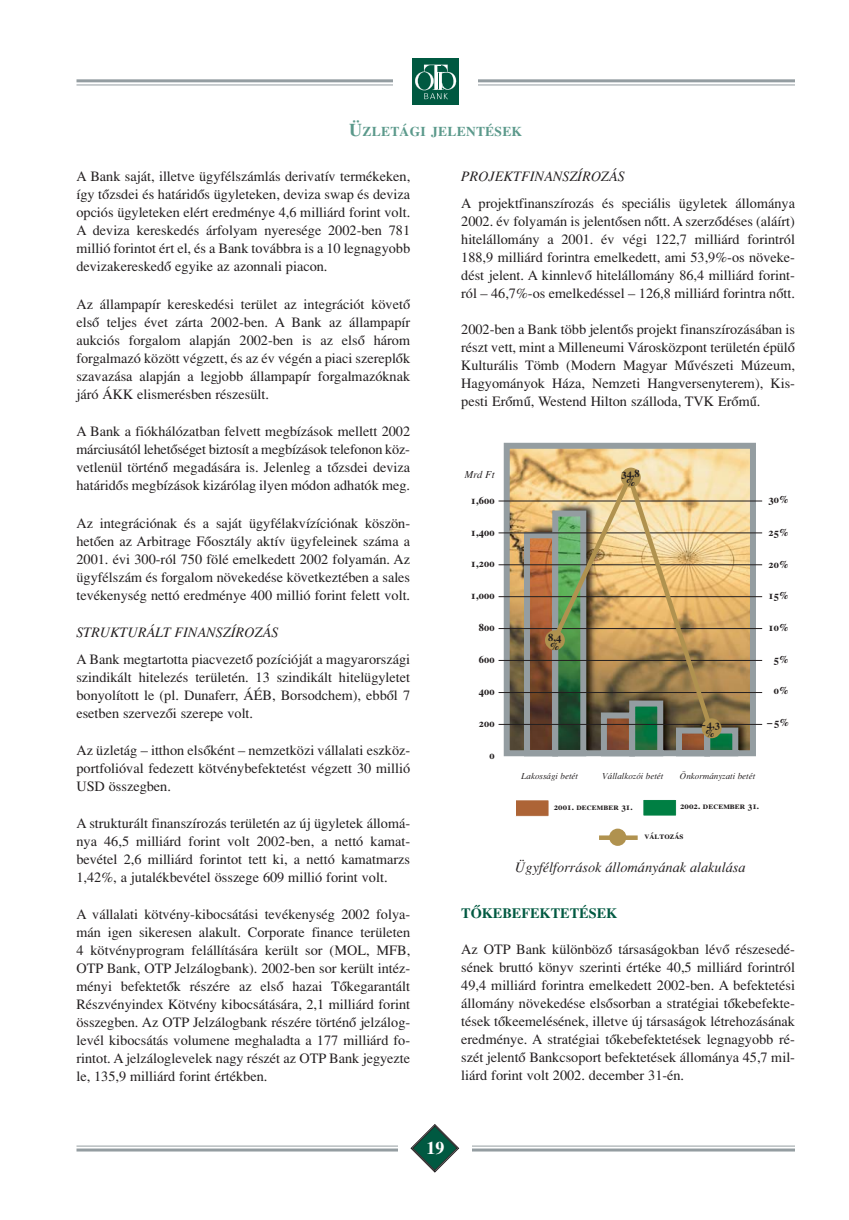
<style>
.page{position:relative;width:849px;height:1220px;background:#fff}
.page>*{position:absolute;margin:0;border:0;box-sizing:border-box;transform-origin:0 0}
.t1{font:18px "Times H Bold";color:#fff}
.t2{font:14.25px/18px "Times H Roman";color:#231f20;text-align:justify}
.t3{font:14.25px "Times H Italic";color:#231f20}
.t4{font:14.25px "Times H Bold SC";color:#005941}
.t5{font:13.5px "Times H Bold SC";letter-spacing:.02em;color:#5b998b}
.t6{font:10.5px/9px "Times H Bold SC";color:#231f20;text-align:center}
.t7{font:10.5px "Times H Italic";color:#231f20}
.t8{font:9px "Times H Italic";color:#231f20}
.t9{font:9px "Times H Bold SC";color:#231f20}
.s1{font-size:18px}
.s2{color:#fff}
</style>
<div class="page">
<hr style="left:76px;top:1145px;width:719px;height:1px;background:#949da1">
<hr style="left:76px;top:1148px;width:719px;height:3px;background:#949da1">
<div style="left:399px;top:1108px;width:73px;height:84px;background:#fff"></div>
<svg style="left:410px;top:1124px;width:50px;height:49px"></svg>
<hr style="left:76px;top:79px;width:719px;height:3px;background:#949da1">
<hr style="left:76px;top:84px;width:719px;height:1px;background:#949da1">
<div style="left:394px;top:55px;width:84px;height:53px;background:#fff"></div>
<div style="left:413px;top:59px;width:46px;height:46px;background:#005941"></div>
<svg style="left:415px;top:65px;width:42px;height:34px"></svg>
<svg style="left:501px;top:442px;width:258px;height:315px"></svg>
<div style="left:516px;top:800px;width:33px;height:16px;background:#ad6436"></div>
<div style="left:515px;top:799px;width:34px;height:17px;border:1px solid #fff"></div>
<div style="left:643px;top:799px;width:33px;height:17px;background:#007f43"></div>
<div style="left:643px;top:799px;width:34px;height:17px;border:1px solid #fff"></div>
<div style="left:609px;top:828px;width:17px;height:18px;background:#b0924f;border-radius:50%"></div>
<div style="left:599px;top:835px;width:39px;height:5px;background:#b0924f"></div>
<hr style="left:499px;top:501px;width:263px;height:1px;background:#231f20">
<hr style="left:499px;top:532px;width:263px;height:1px;background:#231f20">
<hr style="left:499px;top:564px;width:263px;height:1px;background:#231f20">
<hr style="left:499px;top:596px;width:263px;height:1px;background:#231f20">
<hr style="left:499px;top:628px;width:263px;height:1px;background:#231f20">
<hr style="left:499px;top:660px;width:263px;height:1px;background:#231f20">
<hr style="left:499px;top:692px;width:263px;height:1px;background:#231f20">
<hr style="left:499px;top:724px;width:263px;height:1px;background:#231f20">
<img style="left:548px;top:472px;width:168px;height:261px">
<div style="left:621px;top:467px;width:20px;height:20px;background:#b0924f;border-radius:50%"></div>
<div style="left:702px;top:718px;width:20px;height:20px;background:#b0924f;border-radius:50%"></div>
<div style="left:545px;top:630px;width:20px;height:20px;background:#b0924f;border-radius:50%"></div>
<p class="t5" style="left:349px;top:123px;width:174px"><span class="s1">Ü</span>ZLETÁGI JELENTÉSEK</p>
<p class="t2" style="left:76px;top:168px;width:335px">A Bank saját, illetve ügyfélszámlás derivatív termékeken, így tôzsdei és határidôs ügyleteken, deviza swap és deviza opciós ügyleteken elért eredménye 4,6 milliárd forint volt.<br>A deviza kereskedés árfolyam nyeresége 2002-ben 781 millió forintot ért el, és a Bank továbbra is a 10 legnagyobb devizakereskedô egyike az azonnali piacon.</p>
<p class="t2" style="left:76px;top:296px;width:335px">Az állampapír kereskedési terület az integrációt követô elsô teljes évet zárta 2002-ben. A Bank az állampapír aukciós forgalom alapján 2002-ben is az elsô három forgalmazó között végzett, és az év végén a piaci szereplôk szavazása alapján a legjobb állampapír forgalmazóknak járó ÁKK elismerésben részesült.</p>
<p class="t2" style="left:76px;top:423px;width:335px">A Bank a fiókhálózatban felvett megbízások mellett 2002 márciusától lehetôséget biztosít a megbízások telefonon köz&shy;vetlenül történô megadására is. Jelenleg a tôzsdei deviza határidôs megbízások kizárólag ilyen módon adhatók meg.</p>
<p class="t2" style="left:76px;top:515px;width:335px">Az integrációnak és a saját ügyfélakvízíciónak köszön&shy;hetôen az Arbitrage Fôosztály aktív ügyfeleinek száma a 2001. évi 300-ról 750 fölé emelkedett 2002 folyamán. Az ügyfélszám és forgalom növekedése következtében a sales tevékenység nettó eredménye 400 millió forint felett volt.</p>
<p class="t3" style="left:76px;top:627px;width:204px">STRUKTURÁLT FINANSZÍROZÁS</p>
<p class="t2" style="left:76px;top:651px;width:335px">A Bank megtartotta piacvezetô pozícióját a magyarországi szindikált hitelezés területén. 13 szindikált hitelügyletet bonyolított le (pl. Dunaferr, ÁÉB, Borsodchem), ebbôl 7 esetben szervezôi szerepe volt.</p>
<p class="t2" style="left:76px;top:742px;width:335px">Az üzletág – itthon elsôként – nemzetközi vállalati eszköz&shy;portfolióval fedezett kötvénybefektetést végzett 30 millió USD összegben.</p>
<p class="t2" style="left:76px;top:815px;width:335px">A strukturált finanszírozás területén az új ügyletek állomá&shy;nya 46,5 milliárd forint volt 2002-ben, a nettó kamat&shy;bevétel 2,6 milliárd forintot tett ki, a nettó kamatmarzs 1,42%, a jutalékbevétel összege 609 millió forint volt.</p>
<p class="t2" style="left:76px;top:906px;width:335px">A vállalati kötvény-kibocsátási tevékenység 2002 folya&shy;mán igen sikeresen alakult. Corporate finance területen 4 kötvényprogram felállítására került sor (MOL, MFB, OTP Bank, OTP Jelzálogbank). 2002-ben sor került intéz&shy;ményi befektetôk részére az elsô hazai Tôkegarantált Részvényindex Kötvény kibocsátására, 2,1 milliárd forint összegben. Az OTP Jelzálogbank részére történô jelzálog&shy;levél kibocsátás volumene meghaladta a 177 milliárd fo&shy;rintot. A jelzáloglevelek nagy részét az OTP Bank jegyezte le, 135,9 milliárd forint értékben.</p>
<p class="t3" style="left:461px;top:171px;width:165px">PROJEKTFINANSZÍROZÁS</p>
<p class="t2" style="left:461px;top:195px;width:335px">A projektfinanszírozás és speciális ügyletek állománya 2002. év folyamán is jelentôsen nôtt. A szerzôdéses (aláírt) hitelállomány a 2001. év végi 122,7 milliárd forintról 188,9 milliárd forintra emelkedett, ami 53,9%-os növeke&shy;dést jelent. A kinnlevô hitelállomány 86,4 milliárd forint&shy;ról – 46,7%-os emelkedéssel – 126,8 milliárd forintra nôtt.</p>
<p class="t2" style="left:461px;top:321px;width:335px">2002-ben a Bank több jelentôs projekt finanszírozásában is részt vett, mint a Milleneumi Városközpont területén épülô Kulturális Tömb (Modern Magyar Mûvészeti Múzeum, Hagyományok Háza, Nemzeti Hangversenyterem), Kis&shy;pesti Erômû, Westend Hilton szálloda, TVK Erômû.</p>
<p class="t6" style="left:621px;top:469px;width:20px">34,8 %</p>
<p class="t7" style="left:465px;top:471px;width:31px">Mrd Ft</p>
<p class="t6" style="left:471px;top:495px;width:25px">1,600</p>
<p class="t6" style="left:768px;top:494px;width:22px">30%</p>
<p class="t6" style="left:768px;top:527px;width:22px">25%</p>
<p class="t6" style="left:768px;top:560px;width:22px">20%</p>
<p class="t6" style="left:768px;top:591px;width:22px">15%</p>
<p class="t6" style="left:768px;top:623px;width:22px">10%</p>
<p class="t6" style="left:768px;top:654px;width:22px"><span class="s2">0</span>5%</p>
<p class="t6" style="left:768px;top:686px;width:22px"><span class="s2">0</span>0%</p>
<p class="t6" style="left:767px;top:718px;width:24px">–5%</p>
<p class="t6" style="left:471px;top:527px;width:25px">1,400</p>
<p class="t6" style="left:471px;top:559px;width:25px">1,200</p>
<p class="t6" style="left:471px;top:591px;width:25px">1,000</p>
<p class="t6" style="left:479px;top:623px;width:17px">800</p>
<p class="t6" style="left:479px;top:655px;width:17px">600</p>
<p class="t6" style="left:479px;top:687px;width:17px">400</p>
<p class="t6" style="left:479px;top:719px;width:17px">200</p>
<p class="t6" style="left:489px;top:750px;width:7px">0</p>
<p class="t6" style="left:548px;top:632px;width:15px;text-align:left">8,4 %</p>
<p class="t6" style="left:700px;top:720px;width:21px">– 4,3 %</p>
<p class="t8" style="left:522px;top:772px;width:58px">Lakossági betét</p>
<p class="t8" style="left:602px;top:772px;width:62px">Vállalkozói betét</p>
<p class="t8" style="left:680px;top:772px;width:77px">Önkormányzati betét</p>
<p class="t9" style="left:554px;top:801px;width:80px">2001. december 31.</p>
<p class="t9" style="left:680px;top:801px;width:80px">2002. december 31.</p>
<p class="t9" style="left:644px;top:830px;width:41px">változás</p>
<p class="t3" style="left:515px;top:862px;width:232px">Ügyfélforrások állományának alakulása</p>
<p class="t4" style="left:461px;top:904px;width:158px">TÔKEBEFEKTETÉSEK</p>
<p class="t2" style="left:461px;top:941px;width:335px">Az OTP Bank különbözô társaságokban lévô részesedé&shy;sének bruttó könyv szerinti értéke 40,5 milliárd forintról 49,4 milliárd forintra emelkedett 2002-ben. A befektetési állomány növekedése elsôsorban a stratégiai tôkebefekte&shy;tések tôkeemelésének, illetve új társaságok létrehozásának eredménye. A stratégiai tôkebefektetések legnagyobb ré&shy;szét jelentô Bankcsoport befektetések állománya 45,7 mil&shy;liárd forint volt 2002. december 31-én.</p>
<p class="t1" style="left:427px;top:1141px;width:19px">19</p>
</div>
